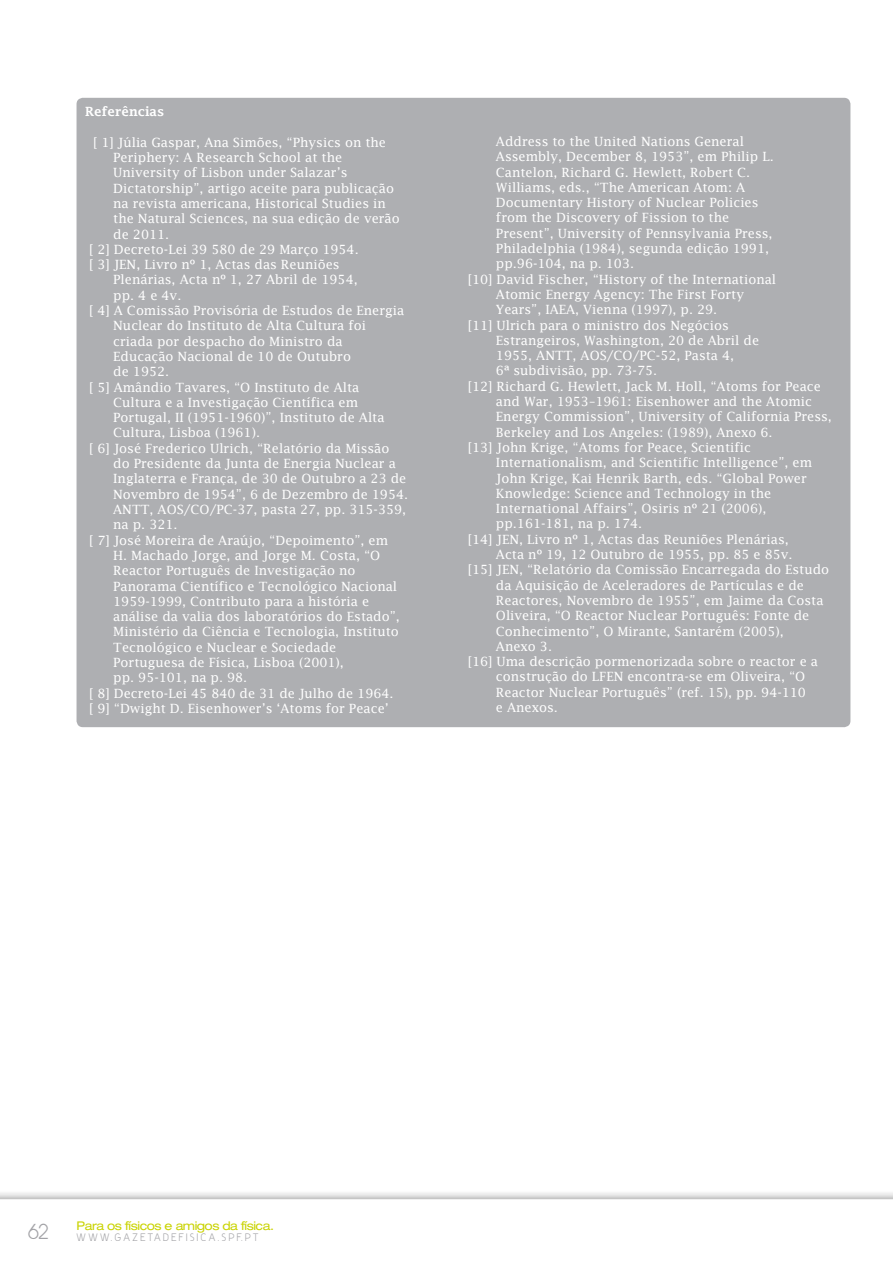
<style>
.page{position:relative;width:893px;height:1263px;background:#fff}
.page>*{position:absolute;margin:0;border:0;box-sizing:border-box;transform-origin:0 0}
.t1{font:18px "Y2 K Neophyte";color:#a3a3a7}
.t2{font:12.75px "Lucida Fax";color:#fff}
.t3{font:600 12.75px "Lucida Fax";color:#fff}
.t4{font:expanded 12px "Helvetica Neue LT";letter-spacing:-.04em;color:#c9d300}
.t5{font:9px "Y2 K Neophyte";letter-spacing:.28em;color:#a3a3a7}
</style>
<div class="page">
<div style="left:0;top:1190px;width:893px;height:73px;background:#000;opacity:.45"></div>
<svg style="left:0;top:1199px;width:893px;height:64px"></svg>
<div style="left:77px;top:98px;width:773px;height:629px;background:#aeafb2;border-radius:6px"></div>
<p class="t3" style="left:85px;top:104px;width:81px">Referências</p>
<p class="t2" style="left:93px;top:135px;width:295px">[ 1] Júlia Gaspar, Ana Simões, “Physics on the</p>
<p class="t2" style="left:113px;top:150px;width:230px">Periphery: A Research School at the</p>
<p class="t2" style="left:113px;top:165px;width:236px">University of Lisbon under Salazar’s</p>
<p class="t2" style="left:113px;top:181px;width:282px">Dictatorship”, artigo aceite para publicação</p>
<p class="t2" style="left:113px;top:196px;width:274px">na revista americana, Historical Studies in</p>
<p class="t2" style="left:113px;top:211px;width:288px">the Natural Sciences, na sua edição de verão</p>
<p class="t2" style="left:113px;top:227px;width:57px">de 2011.</p>
<p class="t2" style="left:89px;top:242px;width:271px">[ 2] Decreto-Lei 39 580 de 29 Março 1954.</p>
<p class="t2" style="left:89px;top:257px;width:252px">[ 3] JEN, Livro nº 1, Actas das Reuniões</p>
<p class="t2" style="left:113px;top:272px;width:246px">Plenárias, Acta nº 1, 27 Abril de 1954,</p>
<p class="t2" style="left:113px;top:288px;width:70px">pp. 4 e 4v.</p>
<p class="t2" style="left:89px;top:303px;width:317px">[ 4] A Comissão Provisória de Estudos de Energia</p>
<p class="t2" style="left:113px;top:318px;width:254px">Nuclear do Instituto de Alta Cultura foi</p>
<p class="t2" style="left:113px;top:334px;width:231px">criada por despacho do Ministro da</p>
<p class="t2" style="left:113px;top:349px;width:239px">Educação Nacional de 10 de Outubro</p>
<p class="t2" style="left:113px;top:364px;width:57px">de 1952.</p>
<p class="t2" style="left:89px;top:380px;width:272px">[ 5] Amândio Tavares, “O Instituto de Alta</p>
<p class="t2" style="left:113px;top:395px;width:246px">Cultura e a Investigação Científica em</p>
<p class="t2" style="left:113px;top:410px;width:273px">Portugal, II (1951-1960)”, Instituto de Alta</p>
<p class="t2" style="left:113px;top:425px;width:148px">Cultura, Lisboa (1961).</p>
<p class="t2" style="left:89px;top:441px;width:302px">[ 6] José Frederico Ulrich, “Relatório da Missão</p>
<p class="t2" style="left:113px;top:456px;width:284px">do Presidente da Junta de Energia Nuclear a</p>
<p class="t2" style="left:113px;top:471px;width:295px">Inglaterra e França, de 30 de Outubro a 23 de</p>
<p class="t2" style="left:113px;top:487px;width:297px">Novembro de 1954”, 6 de Dezembro de 1954.</p>
<p class="t2" style="left:113px;top:502px;width:294px">ANTT, AOS/CO/PC-37, pasta 27, pp. 315-359,</p>
<p class="t2" style="left:113px;top:517px;width:66px">na p. 321.</p>
<p class="t2" style="left:89px;top:533px;width:301px">[ 7] José Moreira de Araújo, “Depoimento”, em</p>
<p class="t2" style="left:113px;top:548px;width:269px">H. Machado Jorge, and Jorge M. Costa, “O</p>
<p class="t2" style="left:113px;top:563px;width:244px">Reactor Português de Investigação no</p>
<p class="t2" style="left:113px;top:578px;width:285px">Panorama Científico e Tecnológico Nacional</p>
<p class="t2" style="left:113px;top:594px;width:257px">1959-1999, Contributo para a história e</p>
<p class="t2" style="left:113px;top:609px;width:288px">análise da valia dos laboratórios do Estado”,</p>
<p class="t2" style="left:113px;top:624px;width:287px">Ministério da Ciência e Tecnologia, Instituto</p>
<p class="t2" style="left:113px;top:640px;width:225px">Tecnológico e Nuclear e Sociedade</p>
<p class="t2" style="left:113px;top:655px;width:232px">Portuguesa de Física, Lisboa (2001),</p>
<p class="t2" style="left:113px;top:670px;width:136px">pp. 95-101, na p. 98.</p>
<p class="t2" style="left:89px;top:686px;width:306px">[ 8] Decreto-Lei 45 840 de 31 de Julho de 1964.</p>
<p class="t2" style="left:89px;top:701px;width:301px">[ 9] “Dwight D. Eisenhower’s ‘Atoms for Peace’</p>
<p class="t2" style="left:496px;top:134px;width:250px">Address to the United Nations General</p>
<p class="t2" style="left:496px;top:149px;width:279px">Assembly, December 8, 1953”, em Philip L.</p>
<p class="t2" style="left:496px;top:165px;width:256px">Cantelon, Richard G. Hewlett, Robert C.</p>
<p class="t2" style="left:496px;top:180px;width:251px">Williams, eds., “The American Atom: A</p>
<p class="t2" style="left:496px;top:195px;width:264px">Documentary History of Nuclear Policies</p>
<p class="t2" style="left:496px;top:210px;width:235px">from the Discovery of Fission to the</p>
<p class="t2" style="left:496px;top:226px;width:278px">Present”, University of Pennsylvania Press,</p>
<p class="t2" style="left:496px;top:241px;width:275px">Philadelphia (1984), segunda edição 1991,</p>
<p class="t2" style="left:496px;top:256px;width:140px">pp.96-104, na p. 103.</p>
<p class="t2" style="left:468px;top:272px;width:310px">[10] David Fischer, “History of the International</p>
<p class="t2" style="left:496px;top:287px;width:250px">Atomic Energy Agency: The First Forty</p>
<p class="t2" style="left:496px;top:302px;width:223px">Years”, IAEA, Vienna (1997), p. 29.</p>
<p class="t2" style="left:468px;top:318px;width:263px">[11] Ulrich para o ministro dos Negócios</p>
<p class="t2" style="left:496px;top:333px;width:265px">Estrangeiros, Washington, 20 de Abril de</p>
<p class="t2" style="left:496px;top:348px;width:240px">1955, ANTT, AOS/CO/PC-52, Pasta 4,</p>
<p class="t2" style="left:496px;top:363px;width:163px">6ª subdivisão, pp. 73-75.</p>
<p class="t2" style="left:468px;top:379px;width:355px">[12] Richard G. Hewlett, Jack M. Holl, “Atoms for Peace</p>
<p class="t2" style="left:496px;top:394px;width:318px">and War, 1953–1961: Eisenhower and the Atomic</p>
<p class="t2" style="left:496px;top:409px;width:337px">Energy Commission”, University of California Press,</p>
<p class="t2" style="left:496px;top:425px;width:278px">Berkeley and Los Angeles: (1989), Anexo 6.</p>
<p class="t2" style="left:468px;top:440px;width:285px">[13] John Krige, “Atoms for Peace, Scientific</p>
<p class="t2" style="left:496px;top:455px;width:318px">Internationalism, and Scientific Intelligence”, em</p>
<p class="t2" style="left:496px;top:471px;width:312px">John Krige, Kai Henrik Barth, eds. “Global Power</p>
<p class="t2" style="left:496px;top:486px;width:277px">Knowledge: Science and Technology in the</p>
<p class="t2" style="left:496px;top:501px;width:272px">International Affairs”, Osiris nº 21 (2006),</p>
<p class="t2" style="left:496px;top:516px;width:148px">pp.161-181, na p. 174.</p>
<p class="t2" style="left:468px;top:532px;width:323px">[14] JEN, Livro nº 1, Actas das Reuniões Plenárias,</p>
<p class="t2" style="left:496px;top:547px;width:298px">Acta nº 19, 12 Outubro de 1955, pp. 85 e 85v.</p>
<p class="t2" style="left:468px;top:562px;width:363px">[15] JEN, “Relatório da Comissão Encarregada do Estudo</p>
<p class="t2" style="left:496px;top:578px;width:310px">da Aquisição de Aceleradores de Partículas e de</p>
<p class="t2" style="left:496px;top:593px;width:329px">Reactores, Novembro de 1955”, em Jaime da Costa</p>
<p class="t2" style="left:496px;top:608px;width:315px">Oliveira, “O Reactor Nuclear Português: Fonte de</p>
<p class="t2" style="left:496px;top:624px;width:289px">Conhecimento”, O Mirante, Santarém (2005),</p>
<p class="t2" style="left:496px;top:639px;width:58px">Anexo 3.</p>
<p class="t2" style="left:468px;top:654px;width:352px">[16] Uma descrição pormenorizada sobre o reactor e a</p>
<p class="t2" style="left:496px;top:669px;width:311px">construção do LFEN encontra-se em Oliveira, “O</p>
<p class="t2" style="left:496px;top:685px;width:312px">Reactor Nuclear Português” (ref. 15), pp. 94-110</p>
<p class="t2" style="left:496px;top:700px;width:63px">e Anexos.</p>
<p class="t4" style="left:77px;top:1218px;width:199px">Para os físicos e amigos da física.</p>
<h1 class="t1" style="left:28px;top:1219px;width:22px">62</h1>
<p class="t5" style="left:77px;top:1231px;width:183px">WWW.GAZETADEFISICA.SPF.PT</p>
</div>
